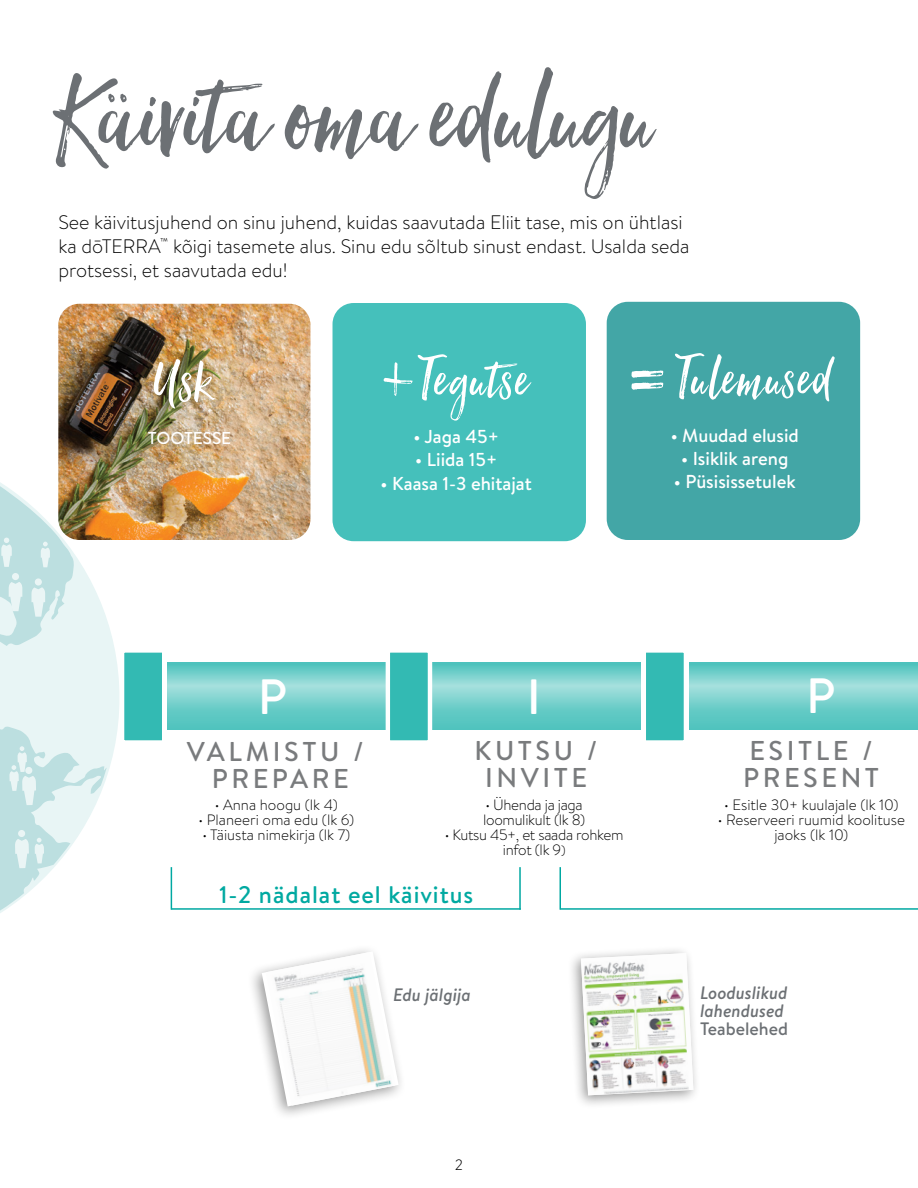
<style>
.page{position:relative;width:918px;height:1188px;background:#fff}
.page>*{position:absolute;margin:0;border:0;box-sizing:border-box;transform-origin:0 0}
.t1{font:135px "Hello Beautiful";color:#6c7074}
.t2{font:71.4px "Hello Beautiful";color:#fff}
.t3{font:66.75px "Hello Beautiful";letter-spacing:.025em;color:#fff}
.t4{font:500 49.5px "Brandon Text";color:#fff}
.t5{font:500 27.15px/27px "Brandon Text";letter-spacing:.13em;color:#797b7d;text-align:center}
.t6{font:500 24px "Brandon Text";letter-spacing:.04em;color:#00a9a1}
.t7{font:300 19.5px/24px "Brandon Text";color:#000}
.t8{font:500 18.75px "Brandon Text";color:#fff}
.t9{font:italic 500 18px/18px "Brandon Text";color:#6c7074}
.t10{font:500 18px "Brandon Text";color:#6c7074}
.t11{font:500 17.25px "Brandon Text";color:#fff}
.t12{font:300 15px/15px "Brandon Text";color:#000;text-align:center}
.t13{font:300 15px/15px "Brandon Text";letter-spacing:-.02em;color:#000}
.t14{font:300 15px "Gotham Narrow";color:#000}
.s1{font-size:119.85px}
.s2{font-size:13.5px}
</style>
<div class="page">
<img style="left:58px;top:304px;width:252px;height:236px">
<img style="left:0;top:440px;width:119px;height:335px">
<svg style="left:0;top:712px;width:107px;height:201px"></svg>
<svg style="left:0;top:480px;width:75px;height:166px;background:#cee2df"></svg>
<svg style="left:167px;top:663px;width:219px;height:67px;background:#73cfca"></svg>
<svg style="left:432px;top:663px;width:209px;height:67px;background:#73cfcb"></svg>
<svg style="left:689px;top:663px;width:229px;height:67px;background:#73cfca"></svg>
<hr style="left:171px;top:908px;width:350px;height:2px;background:#00a8a2">
<hr style="left:171px;top:867px;width:1px;height:43px;background:#00a8a2">
<hr style="left:560px;top:867px;width:1px;height:43px;background:#00a8a2">
<hr style="left:519px;top:867px;width:2px;height:43px;background:#00a8a2">
<hr style="left:561px;top:908px;width:357px;height:2px;background:#00a8a2">
<div style="left:120px;top:648px;width:46px;height:97px;background:#33bab3;border:4px solid #fff"></div>
<div style="left:386px;top:648px;width:46px;height:97px;background:#33bab3;border:4px solid #fff"></div>
<div style="left:642px;top:648px;width:46px;height:97px;background:#33bab3;border:4px solid #fff"></div>
<div style="left:333px;top:303px;width:253px;height:238px;background:#45c0bb;border-radius:21px"></div>
<div style="left:607px;top:302px;width:253px;height:238px;background:#43a6a6;border-radius:21px"></div>
<div style="left:247px;top:944px;width:159px;height:177px;background:#000;opacity:.4"></div>
<svg style="left:262px;top:951px;width:137px;height:155px"></svg>
<img style="left:266px;top:952px;width:130px;height:154px">
<div style="left:567px;top:946px;width:134px;height:163px;background:#000;opacity:.4"></div>
<img style="left:581px;top:953px;width:112px;height:142px">
<h1 class="t1" style="left:56px;top:40px;width:598px">Käivita oma edulugu</h1>
<p class="t7" style="left:58px;top:209px;width:633px">See käivitusjuhend on sinu juhend, kuidas saavutada Eliit tase, mis on ühtlasi ka dōTERRA<sup>™</sup> kõigi tasemete alus. Sinu edu sõltub sinust endast. Usalda seda protsessi, et saavutada edu!</p>
<h2 class="t2" style="left:153px;top:340px;width:61px">Usk</h2>
<h3 class="t3" style="left:381px;top:341px;width:452px"><span class="s1">+</span> Tegutse <span class="s1">=</span>Tulemused</h3>
<p class="t8" style="left:413px;top:424px;width:87px">• Jaga 45+</p>
<p class="t8" style="left:415px;top:447px;width:84px">• Liida 15+</p>
<p class="t8" style="left:381px;top:470px;width:153px">• Kaasa 1-3 ehitajat</p>
<p class="t11" style="left:148px;top:426px;width:85px">TOOTESSE</p>
<p class="t8" style="left:671px;top:422px;width:130px">• Muudad elusid</p>
<p class="t8" style="left:681px;top:446px;width:109px">• Isiklik areng</p>
<p class="t8" style="left:674px;top:469px;width:123px">• Püsisissetulek</p>
<h3 class="t4" style="left:258px;top:663px;width:31px">P</h3>
<h3 class="t4" style="left:527px;top:663px;width:16px">I</h3>
<h3 class="t4" style="left:806px;top:662px;width:31px">P</h3>
<h3 class="t5" style="left:187px;top:738px;width:179px">VALMISTU /<br>PREPARE</h3>
<p class="t12" style="left:215px;top:797px;width:125px">• Anna hoogu (lk 4)</p>
<p class="t12" style="left:198px;top:812px;width:157px">• Planeeri oma edu (lk 6)</p>
<p class="t12" style="left:202px;top:827px;width:150px">• Täiusta nimekirja (lk 7)</p>
<h3 class="t5" style="left:475px;top:737px;width:124px">KUTSU /<br>INVITE</h3>
<p class="t13" style="left:483px;top:796px;width:104px">• Ühenda ja jaga loomulikult (lk 8)</p>
<p class="t13" style="left:445px;top:826px;width:180px;text-align:center">• Kutsu 45+, et saada rohkem infot (lk 9<span class="s2">)</span></p>
<p class="t6" style="left:219px;top:879px;width:256px">1-2 nädalat eel käivitus</p>
<h3 class="t5" style="left:743px;top:737px;width:137px;text-align:left">ESITLE /<br>PRESENT</h3>
<p class="t12" style="left:724px;top:797px;width:176px">• Esitle 30+ kuulajale (lk 10)</p>
<p class="t12" style="left:718px;top:812px;width:189px">• Reserveeri ruumid koolituse jaoks (lk 10)</p>
<p class="t9" style="left:393px;top:986px;width:79px">Edu jälgija</p>
<p class="t9" style="left:700px;top:983px;width:89px">Looduslikud lahendused</p>
<p class="t10" style="left:700px;top:1016px;width:90px">Teabelehed</p>
<p class="t14" style="left:455px;top:1155px;width:9px">2</p>
</div>
